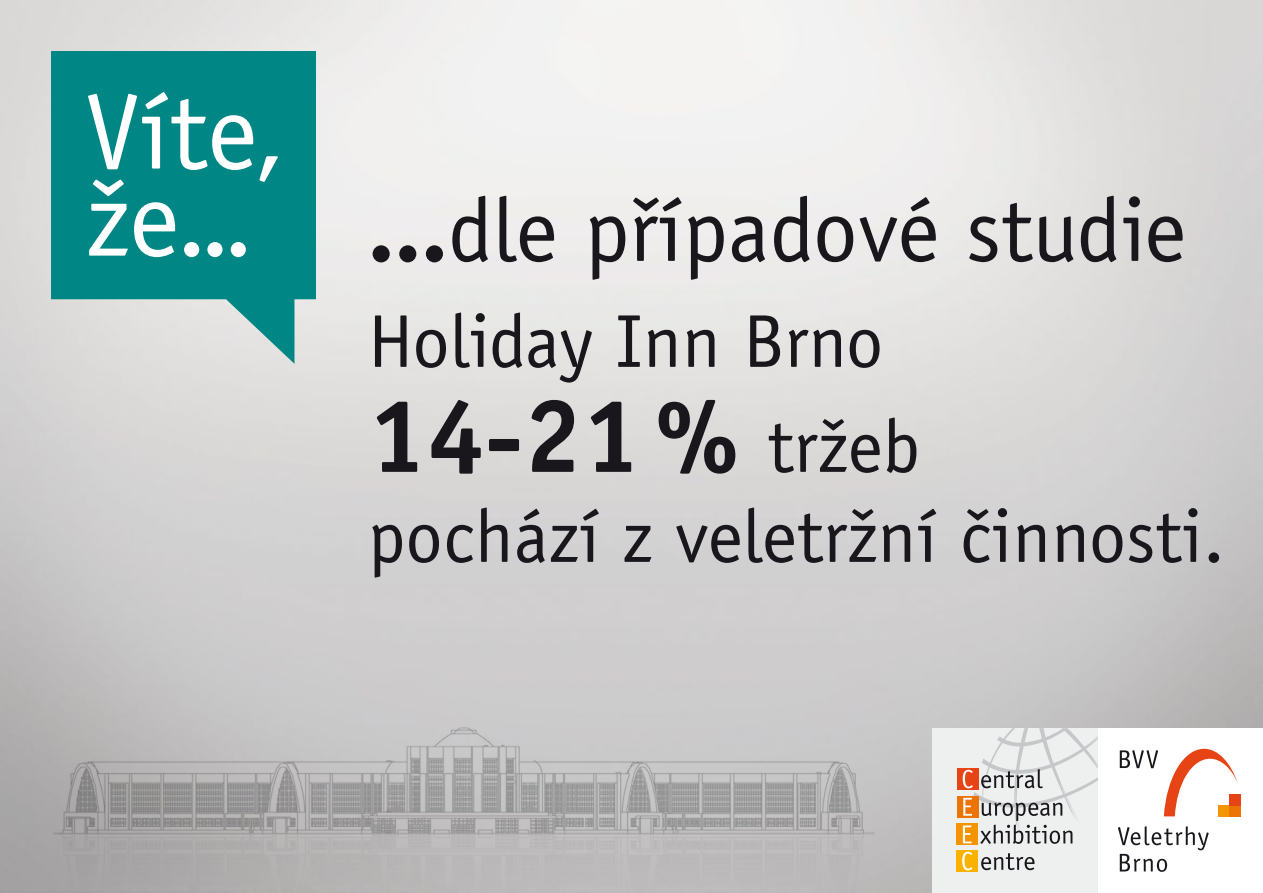
<style>
.page{position:relative;width:1263px;height:893px;background:#fff}
.page>*{position:absolute;margin:0;border:0;box-sizing:border-box;transform-origin:0 0}
.t1{font:108px/87px "ITC Officina Sans CE";color:#fff}
.t2{font:700 105px "Officina Sans CE";color:#1a171c}
.t3{font:90px "ITC Officina Sans CE";color:#1a171c}
.t4{font:75px "ITC Officina Sans CE";color:#1a171c}
.s1{font-family:"Officina Sans CE";font-weight:700}
.s2{font-family:"ITC Officina Sans CE";font-weight:400;font-size:75px}
</style>
<div class="page">
<svg style="left:1118px;top:826px;width:91px;height:46px"></svg>
<svg style="left:1120px;top:750px;width:38px;height:18px"></svg>
<div style="left:1230px;top:805px;width:11px;height:11px;background:#ec7405"></div>
<div style="left:1230px;top:794px;width:11px;height:11px;background:#e64415"></div>
<svg style="left:1164px;top:749px;width:74px;height:67px"></svg>
<div style="left:932px;top:728px;width:166px;height:165px;background:#eeefef"></div>
<div style="left:957px;top:768px;width:21px;height:22px;background:#e64415"></div>
<div style="left:957px;top:796px;width:21px;height:21px;background:#ec7405"></div>
<svg style="left:981px;top:853px;width:53px;height:17px"></svg>
<div style="left:956px;top:850px;width:22px;height:22px;background:#f9b200"></div>
<svg style="left:962px;top:852px;width:10px;height:18px"></svg>
<svg style="left:956px;top:824px;width:22px;height:21px"></svg>
<svg style="left:963px;top:728px;width:135px;height:116px"></svg>
<img style="left:32px;top:712px;width:861px;height:181px">
<svg style="left:51px;top:51px;width:265px;height:313px;background:#289695"></svg>
<h1 class="t1" style="left:86px;top:89px;width:202px">Víte, že...</h1>
<p class="t3" style="left:368px;top:178px;width:820px"><span class="s1">...</span>dle případové studie</p>
<p class="t4" style="left:368px;top:298px;width:517px">Holiday Inn Brno</p>
<h2 class="t2" style="left:368px;top:376px;width:554px">14-21% <span class="s2">tržeb</span></h2>
<p class="t4" style="left:368px;top:493px;width:859px">pochází z veletržní činnosti.</p>
</div>
